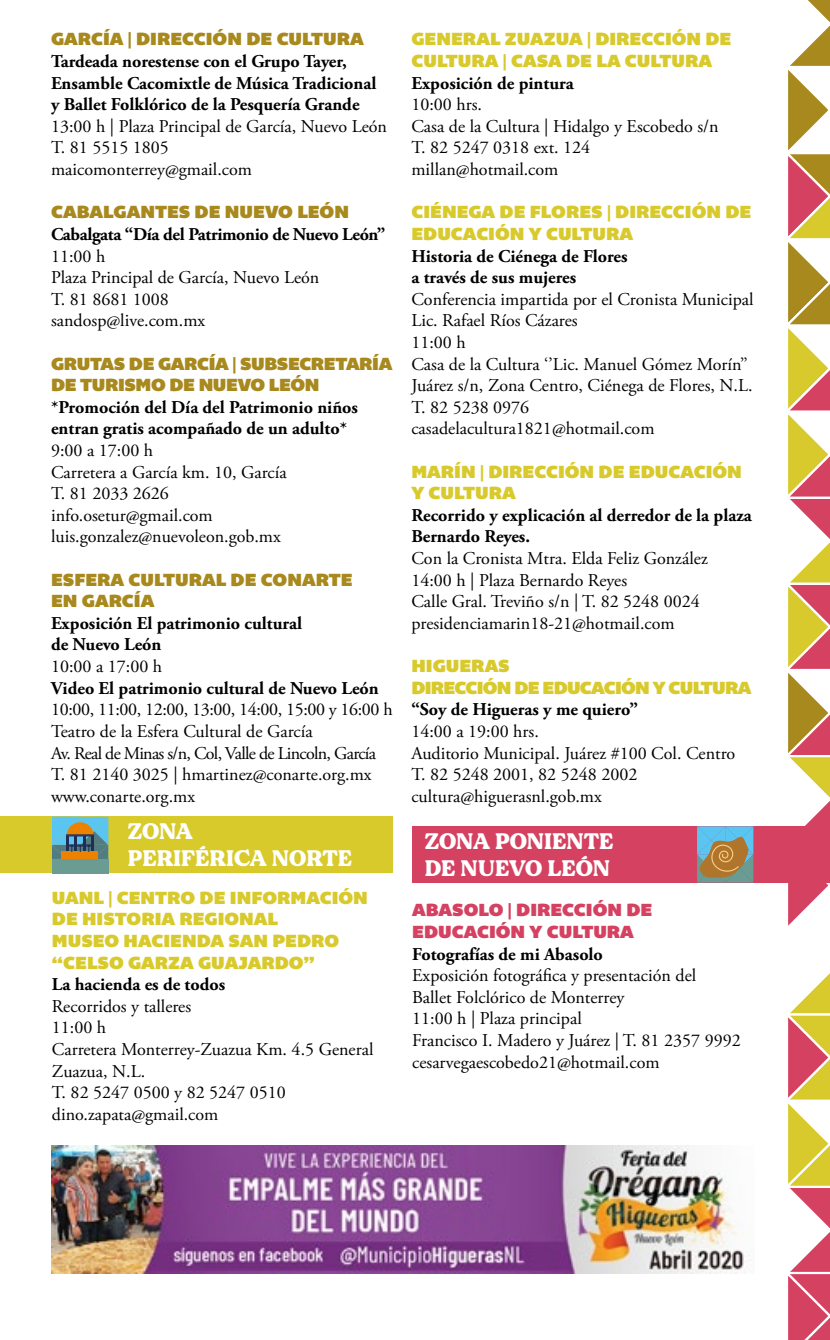
<style>
.page{position:relative;width:830px;height:1340px;background:#fff}
.page>*{position:absolute;margin:0;border:0;box-sizing:border-box;transform-origin:0 0}
.t1{font:22.5px/27px "MADE Dillan";color:#fff}
.t2{font:18px/21.6px "Adobe Garamond Pro";color:#000}
.t3{font:700 18px/21.6px "Adobe Garamond Pro";color:#000}
.t4{font:18px/21.6px "Bemio";color:#d8ca2c}
.t5{font:18px/21.6px "Bemio";color:#a8891d}
.t6{font:18px/21.6px "Bemio";letter-spacing:-.02em;color:#a8891d}
.t7{font:700 18px "Adobe Garamond Pro";letter-spacing:-.02em;color:#000}
.t8{font:18px/21.6px "Bemio";color:#d54161}
.t9{font:18px/21.6px "Bemio";letter-spacing:-.04em;color:#d8ca2c}
</style>
<div class="page">
<div style="left:51px;top:816px;width:341px;height:57px;background:#d8ca2b"></div>
<div style="left:412px;top:826px;width:341px;height:56px;background:#d54161"></div>
<svg style="left:781px;top:0;width:49px;height:1339px"></svg>
<svg style="left:52px;top:816px;width:56px;height:57px;background:#72968e"></svg>
<div style="left:0;top:816px;width:51px;height:57px;background:#d8ca2b"></div>
<div style="left:753px;top:826px;width:76px;height:56px;background:#d54161"></div>
<svg style="left:697px;top:826px;width:56px;height:56px;background:#889b89"></svg>
<img style="left:52px;top:1145px;width:698px;height:128px">
<p class="t5" style="left:51px;top:28px;width:314px">GARCÍA | DIRECCIÓN DE CULTURA</p>
<p class="t3" style="left:51px;top:51px;width:327px">Tardeada norestense con el Grupo Tayer,<br>Ensamble Cacomixtle de Música Tradicional y Ballet Folklórico de la Pesquería Grande</p>
<p class="t2" style="left:51px;top:116px;width:337px">13:00 h | Plaza Principal de García, Nuevo León<br>T. 81 5515 1805<br>maicomonterrey@gmail.com</p>
<p class="t5" style="left:51px;top:201px;width:299px">CABALGANTES DE NUEVO LEÓN</p>
<p class="t7" style="left:51px;top:224px;width:336px">Cabalgata “Día del Patrimonio de Nuevo León”</p>
<p class="t2" style="left:51px;top:246px;width:270px">11:00 h<br>Plaza Principal de García, Nuevo León<br>T. 81 8681 1008 sandosp@live.com.mx</p>
<p class="t6" style="left:51px;top:352px;width:342px">GRUTAS DE GARCÍA | SUBSECRETARÍA<br>DE TURISMO DE NUEVO LEÓN</p>
<p class="t3" style="left:51px;top:396px;width:308px">*Promoción del Día del Patrimonio niños entran gratis acompañado de un adulto*</p>
<p class="t2" style="left:51px;top:440px;width:237px">9:00 a 17:00 h<br>Carretera a García km. 10, García<br>T. 81 2033 2626 info.osetur@gmail.com luis.gonzalez@nuevoleon.gob.mx</p>
<p class="t5" style="left:51px;top:568px;width:303px">ESFERA CULTURAL DE CONARTE<br>EN GARCÍA</p>
<p class="t3" style="left:51px;top:612px;width:252px">Exposición El patrimonio cultural de Nuevo León</p>
<p class="t2" style="left:51px;top:656px;width:113px">10:00 a 17:00 h</p>
<p class="t3" style="left:51px;top:677px;width:329px">Video El patrimonio cultural de Nuevo León</p>
<p class="t2" style="left:51px;top:699px;width:343px">10:00, 11:00, 12:00, 13:00, 14:00, 15:00 y 16:00 h Teatro de la Esfera Cultural de García<br>Av. Real de Minas s/n, Col, Valle de Lincoln, García T. 81 2140 3025 | hmartinez@conarte.org.mx www.conarte.org.mx</p>
<p class="t4" style="left:411px;top:28px;width:321px">GENERAL ZUAZUA | DIRECCIÓN DE<br>CULTURA | CASA DE LA CULTURA</p>
<p class="t3" style="left:411px;top:72px;width:164px">Exposición de pintura</p>
<p class="t2" style="left:411px;top:94px;width:308px">10:00 hrs.<br>Casa de la Cultura | Hidalgo y Escobedo s/n<br>T. 82 5247 0318 ext. 124 millan@hotmail.com</p>
<p class="t4" style="left:411px;top:201px;width:341px">CIÉNEGA DE FLORES | DIRECCIÓN DE<br>EDUCACIÓN Y CULTURA</p>
<p class="t3" style="left:411px;top:245px;width:217px">Historia de Ciénega de Flores a través de sus mujeres</p>
<p class="t2" style="left:411px;top:289px;width:343px">Conferencia impartida por el Cronista Municipal<br>Lic. Rafael Ríos Cázares<br>11:00 h<br>Casa de la Cultura ‘’Lic. Manuel Gómez Morín’’<br>Juárez s/n, Zona Centro, Ciénega de Flores, N.L.<br>T. 82 5238 0976 casadelacultura1821@hotmail.com</p>
<p class="t4" style="left:411px;top:460px;width:332px">MARÍN | DIRECCIÓN DE EDUCACIÓN<br>Y CULTURA</p>
<p class="t3" style="left:411px;top:504px;width:342px">Recorrido y explicación al derredor de la plaza<br>Bernardo Reyes.</p>
<p class="t2" style="left:411px;top:548px;width:298px">Con la Cronista Mtra. Elda Feliz González 14:00 h | Plaza Bernardo Reyes<br>Calle Gral. Treviño s/n | T. 82 5248 0024 presidenciamarin18-21@hotmail.com</p>
<p class="t9" style="left:411px;top:655px;width:341px">HIGUERAS<br>DIRECCIÓN DE EDUCACIÓN Y CULTURA</p>
<p class="t3" style="left:411px;top:699px;width:228px">“Soy de Higueras y me quiero”</p>
<p class="t2" style="left:411px;top:721px;width:325px">14:00 a 19:00 hrs.<br>Auditorio Municipal. Juárez #100 Col. Centro<br>T. 82 5248 2001, 82 5248 2002 cultura@higuerasnl.gob.mx</p>
<p class="t1" style="left:128px;top:818px;width:226px">ZONA<br>PERIFÉRICA NORTE</p>
<p class="t1" style="left:425px;top:828px;width:190px">ZONA PONIENTE<br>DE NUEVO LEÓN</p>
<p class="t4" style="left:52px;top:886px;width:317px">UANL | CENTRO DE INFORMACIÓN<br>DE HISTORIA REGIONAL<br>MUSEO HACIENDA SAN PEDRO “CELSO GARZA GUAJARDO”</p>
<p class="t3" style="left:52px;top:973px;width:175px">La hacienda es de todos</p>
<p class="t2" style="left:52px;top:995px;width:323px">Recorridos y talleres<br>11:00 h<br>Carretera Monterrey-Zuazua Km. 4.5 General<br>Zuazua, N.L.<br>T. 82 5247 0500 y 82 5247 0510 dino.zapata@gmail.com</p>
<p class="t8" style="left:412px;top:899px;width:241px">ABASOLO | DIRECCIÓN DE<br>EDUCACIÓN Y CULTURA</p>
<p class="t3" style="left:412px;top:943px;width:192px">Fotografías de mi Abasolo</p>
<p class="t2" style="left:412px;top:965px;width:330px">Exposición fotográfica y presentación del<br>Ballet Folclórico de Monterrey<br>11:00 h | Plaza principal<br>Francisco I. Madero y Juárez | T. 81 2357 9992 cesarvegaescobedo21@hotmail.com</p>
</div>
